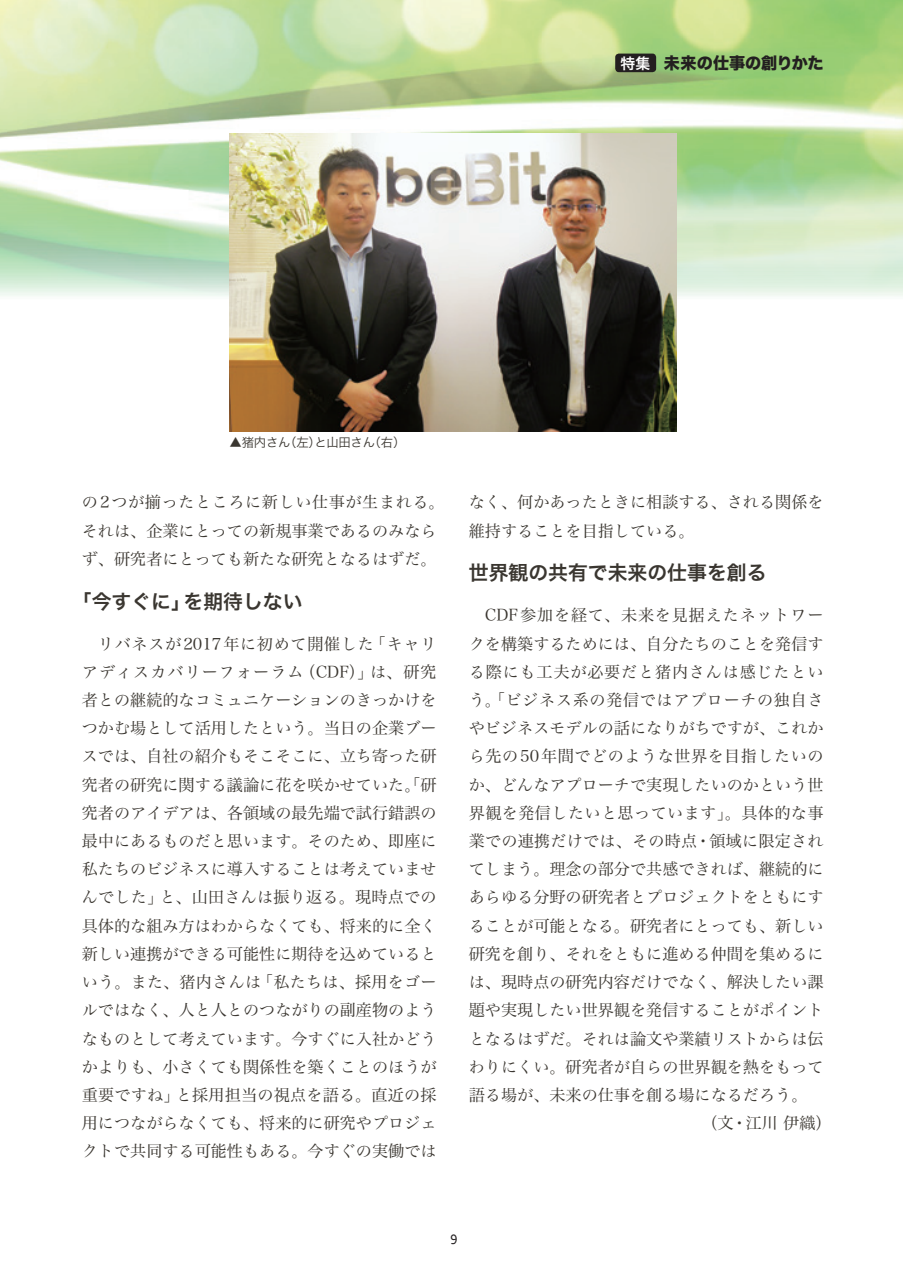
<style>
.page{position:relative;width:903px;height:1275px;background:#fff}
.page>*{position:absolute;margin:0;border:0;box-sizing:border-box;transform-origin:0 0}
.t1{font:19.78px "Hiragino Sans Pr 6 N W6";color:#3a3630}
.t2{font:16.1px/28.2px "Hiragino Serif Pr 6 N W3";color:#3a3630}
.t3{font:16.1px "Hiragino Serif Pr 6 N W3";letter-spacing:.05em;color:#3a3630}
.t4{font:16.1px "Hiragino Serif Pr 6 N W3";letter-spacing:.04em;color:#3a3630}
.t5{font:16.1px "Hiragino Serif Pr 6 N W3";letter-spacing:.03em;color:#3a3630}
.t6{font:16.1px "Hiragino Serif Pr 6 N W3";letter-spacing:.025em;color:#3a3630}
.t7{font:16.1px "Hira Kaku Std N W8";letter-spacing:-.01em;color:#231f20}
.t8{font:13.65px "Andale Mono";color:#231f20}
.t9{font:12.42px "Hiragino Sans Pr 6 N W3";letter-spacing:-.025em;color:#3a3630}
.s1{font-family:"Hiragino Sans Pr 6 N W6";font-size:14.88px;color:#fff}
</style>
<div class="page">
<img style="left:0;top:0;width:903px;height:332px">
<img style="left:229px;top:134px;width:447px;height:298px">
<div style="left:615px;top:54px;width:41px;height:18px;background:#231f20;border-radius:4px"></div>
<p class="t7" style="left:620px;top:54px;width:205px"><span class="s1">特集</span> 未来の仕事の創りかた</p>
<p class="t9" style="left:229px;top:432px;width:178px">▲猪内さん（左）と山田さん（右）</p>
<p class="t2" style="left:82px;top:487px;width:364px">の2つが揃ったところに新しい仕事が生まれる。それは、企業にとっての新規事業であるのみならず、研究者にとっても新たな研究となるはずだ。</p>
<p class="t1" style="left:72px;top:583px;width:232px">「今すぐに」を期待しない</p>
<p class="t2" style="left:82px;top:628px;width:356px;text-align:justify;text-indent:16px">リバネスが2017年に初めて開催した「キャリアディスカバリーフォーラム（CDF）」は、研究者との継続的なコミュニケーションのきっかけをつかむ場として活用したという。当日の企業ブースでは、自社の紹介もそこそこに、立ち寄った研究者の研究に関する議論に花を咲かせていた。「研究者のアイデアは、各領域の最先端で試行錯誤の最中にあるものだと思います。そのため、即座に私たちのビジネスに導入することは考えていませんでした」と、山田さんは振り返る。現時点での具体的な組み方はわからなくても、将来的に全く新しい連携ができる可能性に期待を込めているという。また、猪内さんは「私たちは、採用をゴールではなく、人と人とのつながりの副産物のようなものとして考えています。今すぐに入社かどうかよりも、小さくても関係性を築くことのほうが重要ですね」と採用担当の視点を語る。直近の採用につながらなくても、将来的に研究やプロジェクトで共同する可能性もある。今すぐの実働では</p>
<p class="t2" style="left:469px;top:487px;width:356px">なく、何かあったときに相談する、される関係を維持することを目指している。</p>
<p class="t1" style="left:469px;top:555px;width:299px">世界観の共有で未来の仕事を創る</p>
<p class="t3" style="left:485px;top:601px;width:340px">CDF参加を経て、未来を見据えたネットワー</p>
<p class="t2" style="left:469px;top:628px;width:356px">クを構築するためには、自分たちのことを発信す</p>
<p class="t3" style="left:469px;top:658px;width:356px">る際にも工夫が必要だと猪内さんは感じたとい</p>
<p class="t4" style="left:469px;top:686px;width:356px">う。「ビジネス系の発信ではアプローチの独自さ</p>
<p class="t2" style="left:469px;top:713px;width:356px">やビジネスモデルの話になりがちですが、これか</p>
<p class="t5" style="left:469px;top:743px;width:356px">ら先の50年間でどのような世界を目指したいの</p>
<p class="t2" style="left:469px;top:769px;width:356px">か、どんなアプローチで実現したいのかという世</p>
<p class="t6" style="left:469px;top:799px;width:356px">界観を発信したいと思っています」。具体的な事</p>
<p class="t2" style="left:469px;top:825px;width:356px">業での連携だけでは、その時点・領域に限定され</p>
<p class="t2" style="left:469px;top:854px;width:356px">てしまう。理念の部分で共感できれば、継続的に</p>
<p class="t2" style="left:469px;top:882px;width:356px">あらゆる分野の研究者とプロジェクトをともにす</p>
<p class="t2" style="left:469px;top:910px;width:356px">ることが可能となる。研究者にとっても、新しい</p>
<p class="t2" style="left:469px;top:938px;width:356px">研究を創り、それをともに進める仲間を集めるに</p>
<p class="t2" style="left:469px;top:966px;width:356px">は、現時点の研究内容だけでなく、解決したい課</p>
<p class="t2" style="left:469px;top:995px;width:356px">題や実現したい世界観を発信することがポイント</p>
<p class="t2" style="left:469px;top:1023px;width:356px">となるはずだ。それは論文や業績リストからは伝</p>
<p class="t2" style="left:469px;top:1051px;width:356px">わりにくい。研究者が自らの世界観を熱をもって</p>
<p class="t2" style="left:469px;top:1079px;width:340px">語る場が、未来の仕事を創る場になるだろう。</p>
<p class="t2" style="left:701px;top:1107px;width:132px">（文・江川 伊織）</p>
<p class="t8" style="left:450px;top:1232px;width:10px">9</p>
</div>
